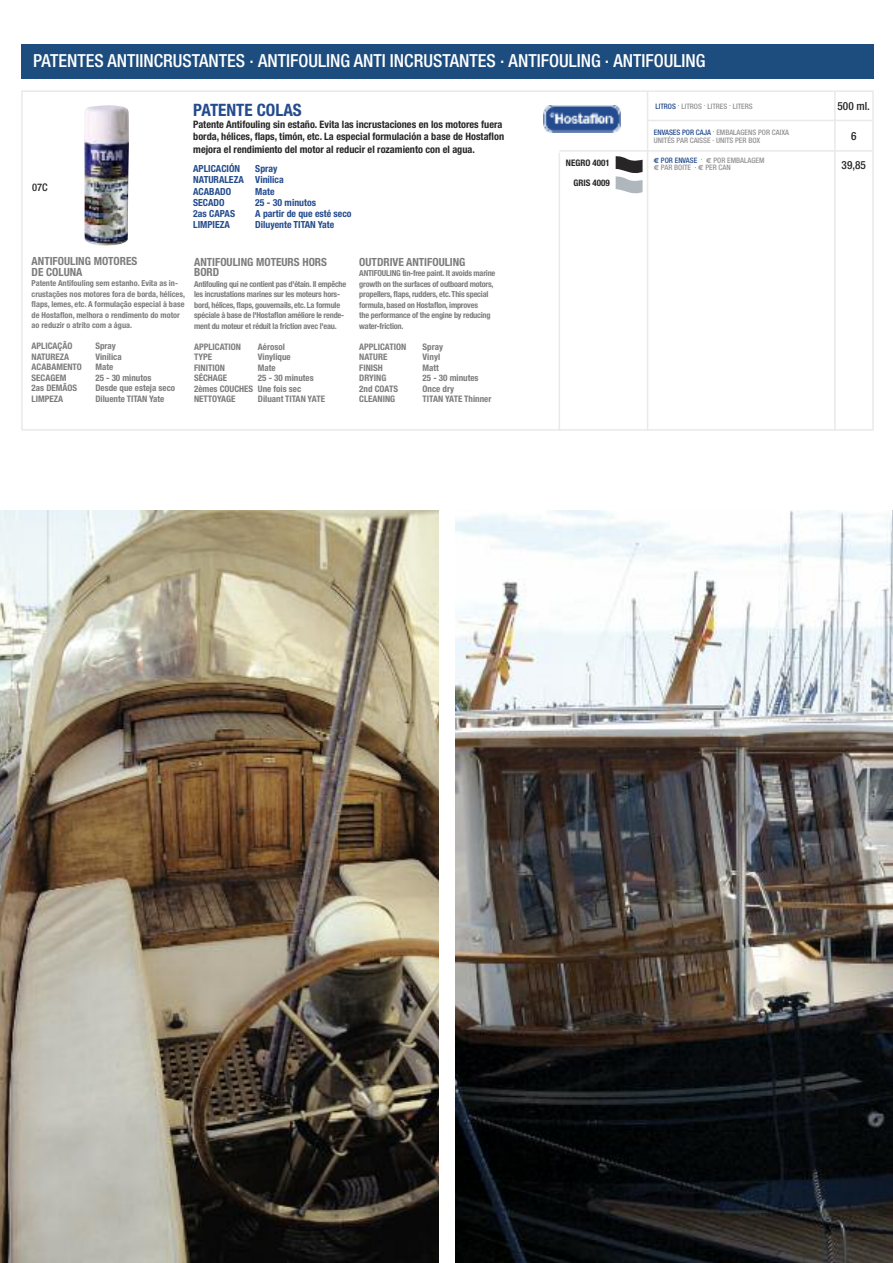
<style>
.page{position:relative;width:893px;height:1263px;background:#fff}
.page>*{position:absolute;margin:0;border:0;box-sizing:border-box;transform-origin:0 0}
.t1{font:500 condensed 18px "Helvetica Neue LT Com";color:#fff}
.t2{font:700 condensed 17.1px "Helvetica Neue";color:#234b8e}
.t3{font:700 condensed 11.25px/10.5px "Helvetica Neue";color:#7d7c7d}
.t4{font:500 condensed 11.25px "Helvetica Neue LT Com";color:#272526}
.t5{font:500 condensed 10.5px "Helvetica Neue LT Com";color:#272526}
.t6{font:700 condensed 10.2px/12.3px "Helvetica Neue";color:#272526}
.t7{font:700 condensed 9.75px/11.2px "Helvetica Neue";color:#234b8e}
.t8{font:700 condensed 9px/10.5px "Helvetica Neue";color:#7d7c7d}
.t9{font:700 condensed 9px/19.5px "Helvetica Neue";color:#272526;text-align:right}
.t10{font:700 condensed 8.25px/10.5px "Helvetica Neue";letter-spacing:-.025em;color:#7d7c7d}
.t11{font:700 condensed 8.25px/10.5px "Helvetica Neue";color:#7d7c7d}
.t12{font:500 condensed 7.5px/8.2px "Helvetica Neue LT Com";color:#939293}
.s1{color:#234b8e}
.s2{font-family:"Euro Sans";font-weight:700;font-stretch:normal;color:#234b8e}
.s3{font-family:"Euro Sans";font-weight:700;font-stretch:normal}
</style>
<div class="page">
<img style="left:0;top:511px;width:439px;height:752px">
<div style="left:21px;top:44px;width:853px;height:35px;background:#1d4d7e"></div>
<div style="left:21px;top:90px;width:853px;height:341px;border:2px solid #e9e9e9"></div>
<hr style="left:648px;top:120px;width:225px;height:1px;background:#e9e9e9">
<hr style="left:559px;top:150px;width:314px;height:2px;background:#e9e9e9">
<hr style="left:647px;top:92px;width:1px;height:339px;background:#e9e9e9">
<hr style="left:834px;top:92px;width:2px;height:339px;background:#e9e9e9">
<hr style="left:559px;top:153px;width:1px;height:278px;background:#e9e9e9">
<img style="left:84px;top:105px;width:45px;height:141px">
<img style="left:544px;top:106px;width:77px;height:26px">
<svg style="left:616px;top:156px;width:27px;height:38px"></svg>
<img style="left:455px;top:511px;width:438px;height:752px">
<h1 class="t1" style="left:33px;top:50px;width:674px">PATENTES ANTIINCRUSTANTES . ANTIFOULING ANTI INCRUSTANTES . ANTIFOULING . ANTIFOULING</h1>
<p class="t5" style="left:32px;top:181px;width:17px">07C</p>
<h2 class="t2" style="left:193px;top:96px;width:110px">PATENTE COLAS</h2>
<p class="t6" style="left:193px;top:118px;width:312px">Patente Antifouling sin estaño. Evita las incrustaciones en los motores fuera borda, hélices, flaps, timón, etc. La especial formulación a base de Hostaflon mejora el rendimiento del motor al reducir el rozamiento con el agua.</p>
<p class="t7" style="left:193px;top:162px;width:48px">APLICACIÓN</p>
<p class="t7" style="left:193px;top:162px;width:92px;text-indent:62px">Spray<br>NATURALEZA Vinílica<br>ACABADO</p>
<p class="t7" style="left:255px;top:185px;width:21px">Mate</p>
<p class="t7" style="left:193px;top:196px;width:33px">SECADO</p>
<p class="t7" style="left:255px;top:196px;width:62px">25 - 30 minutos</p>
<p class="t7" style="left:193px;top:207px;width:43px">2as CAPAS</p>
<p class="t7" style="left:255px;top:207px;width:98px">A partir de que esté seco</p>
<p class="t7" style="left:193px;top:219px;width:38px">LIMPIEZA</p>
<p class="t7" style="left:255px;top:219px;width:81px">Diluyente TITAN Yate</p>
<h3 class="t3" style="left:32px;top:255px;width:107px">ANTIFOULING MOTORES<br>DE COLUNA</h3>
<p class="t11" style="left:32px;top:277px;width:155px">Patente Antifouling sem estanho. Evita as in&shy;crustações nos motores fora de borda, hélices, flaps, lemes, etc. A formulação especial à base de Hostaflon, melhora o rendimento do motor ao reduzir o atrito com a água.</p>
<p class="t8" style="left:32px;top:340px;width:42px">APLICAÇÃO</p>
<p class="t8" style="left:95px;top:340px;width:22px">Spray</p>
<p class="t8" style="left:32px;top:351px;width:39px">NATUREZA</p>
<p class="t8" style="left:95px;top:351px;width:28px">Vinílica</p>
<p class="t8" style="left:32px;top:361px;width:52px">ACABAMENTO</p>
<p class="t8" style="left:95px;top:361px;width:19px">Mate</p>
<p class="t8" style="left:32px;top:372px;width:36px">SECAGEM</p>
<p class="t8" style="left:95px;top:372px;width:58px">25 - 30 minutos</p>
<p class="t8" style="left:32px;top:382px;width:47px">2as DEMÃOS</p>
<p class="t8" style="left:95px;top:382px;width:81px">Desde que esteja seco</p>
<p class="t8" style="left:32px;top:393px;width:33px">LIMPEZA</p>
<p class="t8" style="left:95px;top:393px;width:70px">Diluente TITAN Yate</p>
<h3 class="t3" style="left:194px;top:256px;width:134px">ANTIFOULING MOTEURS HORS<br>BORD</h3>
<p class="t10" style="left:194px;top:278px;width:154px">Antifouling qui ne contient pas d'étain. Il empêche les incrustations marines sur les moteurs hors&shy;bord, hélices, flaps, gouvernails, etc. La formule spéciale à base de l'Hostaflon améliore le rende&shy;ment du moteur et réduit la friction avec l'eau.</p>
<p class="t8" style="left:194px;top:341px;width:48px">APPLICATION</p>
<p class="t8" style="left:258px;top:341px;width:28px">Aérosol</p>
<p class="t8" style="left:194px;top:351px;width:19px">TYPE</p>
<p class="t8" style="left:258px;top:351px;width:34px">Vinylique</p>
<p class="t8" style="left:194px;top:362px;width:32px">FINITION</p>
<p class="t8" style="left:258px;top:362px;width:19px">Mate</p>
<p class="t8" style="left:194px;top:372px;width:35px">SÉCHAGE</p>
<p class="t8" style="left:194px;top:372px;width:121px;text-indent:64px">25 - 30 minutes<br>2èmes COUCHES Une fois sec<br>NETTOYAGE</p>
<p class="t8" style="left:258px;top:393px;width:69px">Diluant TITAN YATE</p>
<h3 class="t3" style="left:359px;top:256px;width:108px">OUTDRIVE ANTIFOULING</h3>
<p class="t10" style="left:359px;top:267px;width:138px">ANTIFOULING tin-free paint. It avoids marine growth on the surfaces of outboard motors, propellers, flaps, rudders, etc.This special formula, based on Hostaflon, improves<br>the performance of the engine by reducing water-friction.</p>
<p class="t8" style="left:359px;top:341px;width:48px">APPLICATION</p>
<p class="t8" style="left:423px;top:341px;width:22px">Spray</p>
<p class="t8" style="left:359px;top:351px;width:30px">NATURE</p>
<p class="t8" style="left:423px;top:351px;width:19px">Vinyl</p>
<p class="t8" style="left:359px;top:362px;width:25px">FINISH</p>
<p class="t8" style="left:423px;top:362px;width:18px">Matt</p>
<p class="t8" style="left:359px;top:372px;width:29px">DRYING</p>
<p class="t8" style="left:423px;top:372px;width:57px">25 - 30 minutes</p>
<p class="t8" style="left:359px;top:383px;width:40px">2nd COATS</p>
<p class="t8" style="left:423px;top:383px;width:33px">Once dry</p>
<p class="t8" style="left:359px;top:393px;width:37px">CLEANING</p>
<p class="t8" style="left:423px;top:393px;width:70px">TITAN YATE Thinner</p>
<p class="t9" style="left:566px;top:153px;width:45px">NEGRO 4001<br>GRIS 4009</p>
<p class="t12" style="left:655px;top:102px;width:99px"><span class="s1">LITROS</span> . LITROS . LITRES . LITERS</p>
<p class="t12" style="left:654px;top:128px;width:137px"><span class="s1">ENVASES POR CAJA</span> . EMBALAGENS POR CAIXA<br>UNITÉS PAR CAISSE . UNITS PER BOX</p>
<p class="t12" style="left:654px;top:156px;width:112px;line-height:7.5px"><span class="s2">€</span> <span class="s1">POR ENVASE</span> . <span class="s3">€</span> POR EMBALAGEM <span class="s3">€</span> PAR BOITE . <span class="s3">€</span> PER CAN</p>
<h3 class="t4" style="left:838px;top:99px;width:34px">500 ml.</h3>
<h3 class="t4" style="left:851px;top:129px;width:7px">6</h3>
<h3 class="t4" style="left:842px;top:158px;width:26px">39,85</h3>
</div>
